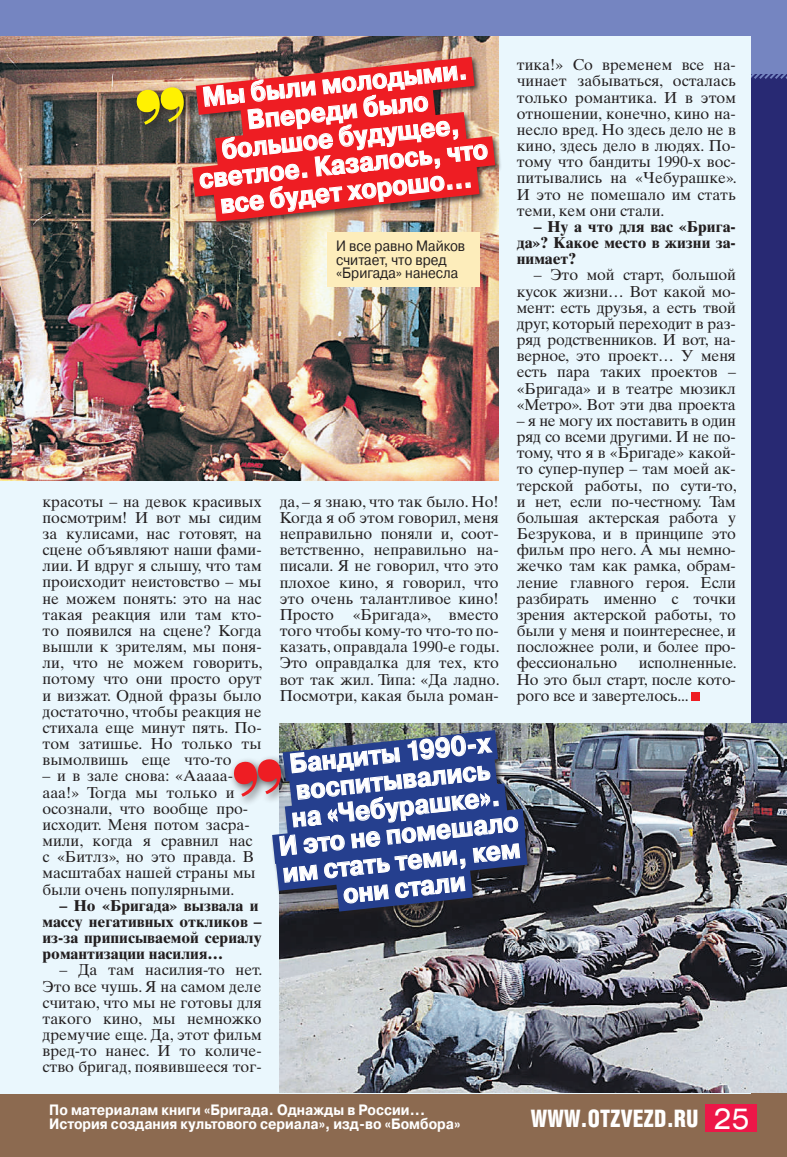
<style>
.page{position:relative;width:787px;height:1157px;background:#282973}
.page>*{position:absolute;margin:0;border:0;box-sizing:border-box;transform-origin:0 0}
.t1{font:700 27px/27px "Pragmatica";color:#fff;text-align:center;scale:.9 1}
.t2{font:900 24.15px "Helios Cond";color:#fff;scale:.92 1}
.t3{font:15.75px/16.2px "Times Ten LTCYR";color:#231f20;text-align:justify}
.t4{font:700 15.75px/16.2px "Times Ten LTCYR";color:#231f20}
.t5{font:700 15px/13.5px "Pragmatica";color:#fff;scale:.9 1}
.t6{font:15px/13.5px "Pragmatica";color:#231f20;scale:.9 1}
.s1{font-family:"Helios Ext";font-weight:400;font-size:28.65px}
</style>
<div class="page">
<div style="left:0;top:1071px;width:787px;height:86px;background:#8c6a50"></div>
<div style="left:0;top:0;width:787px;height:81px;background:#7585c1"></div>
<div style="left:705px;top:1104px;width:52px;height:28px;background:#ed1748"></div>
<div style="left:0;top:36px;width:750px;height:1057px;background:#eaf7fd"></div>
<div style="left:691px;top:692px;width:9px;height:8px;background:#ee1d23"></div>
<img style="left:280px;top:723px;width:507px;height:370px">
<img style="left:0;top:36px;width:499px;height:444px">
<div style="left:132px;top:83px;width:62px;height:52px;background:#231f20;opacity:.75"></div>
<img style="left:136px;top:39px;width:365px;height:213px">
<div style="left:327px;top:232px;width:152px;height:55px;background:#fdedbb"></div>
<div style="left:229px;top:754px;width:63px;height:53px;background:#231f20;opacity:.75"></div>
<img style="left:234px;top:723px;width:324px;height:206px">
<p class="t3" style="left:517px;top:57px;width:221px">тика!» Со временем все на&shy;чинает забываться, осталась только романтика. И в этом отношении, конечно, кино на&shy;несло вред. Но здесь дело не в кино, здесь дело в людях. По&shy;тому что бандиты 1990-х вос&shy;питывались на «Чебурашке».<br>И это не помешало им стать теми, кем они стали.</p>
<p class="t4" style="left:517px;top:218px;width:220px;text-align:justify;text-indent:17px">– Ну а что для вас «Брига&shy;да»? Какое место в жизни за&shy;нимает?</p>
<p class="t3" style="left:517px;top:267px;width:220px;text-indent:17px">– Это мой старт, большой кусок жизни… Вот какой мо&shy;мент: есть друзья, а есть твой друг, который переходит в раз&shy;ряд родственников. И вот, на&shy;верное, это проект… У меня есть пара таких проектов – «Бригада» и в театре мюзикл «Метро». Вот эти два проекта</p>
<p class="t3" style="left:517px;top:412px;width:221px">– я не могу их поставить в один ряд со всеми другими. И не по&shy;тому, что я в «Бригаде» какой&shy;то супер-пупер – там моей ак&shy;терской работы, по сути-то, и нет, если по-честному. Там большая актерская работа у Безрукова, и в принципе это фильм про него. А мы немно&shy;жечко там как рамка, обрам&shy;ление главного героя. Если разбирать именно с точки зрения актерской работы, то были у меня и поинтереснее, и посложнее роли, и более про&shy;фессионально</p>
<h1 class="t1" style="left:189px;top:85px;width:324px;rotate:-6deg">Мы были молодыми.<br>Впереди было большое будущее, светлое. Казалось, что все будет хорошо…</h1>
<p class="t6" style="left:336px;top:242px;width:145px">И все равно Майков считает, что вред «Бригада» нанесла</p>
<p class="t3" style="left:280px;top:493px;width:221px">да, – я знаю, что так было. Но!<br>Когда я об этом говорил, меня неправильно поняли и, соот&shy;ветственно, неправильно на&shy;писали. Я не говорил, что это плохое кино, я говорил, что это очень талантливое кино!<br>Просто «Бригада», вместо того чтобы кому-то что-то по&shy;казать, оправдала 1990-е годы.<br>Это оправдалка для тех, кто вот так жил. Типа: «Да ладно.<br>Посмотри, какая была роман-</p>
<p class="t3" style="left:43px;top:493px;width:221px">красоты – на девок красивых посмотрим! И вот мы сидим за кулисами, нас готовят, на сцене объявляют наши фами&shy;лии. И вдруг я слышу, что там происходит неистовство – мы не можем понять: это на нас такая реакция или там кто&shy;то появился на сцене? Когда вышли к зрителям, мы поня&shy;ли, что не можем говорить, потому что они просто орут и визжат. Одной фразы было достаточно, чтобы реакция не стихала еще минут пять. По&shy;том затишье. Но только ты вымолвишь еще что-то</p>
<p class="t3" style="left:43px;top:768px;width:215px;text-align:left">– и в зале снова: «Ааааа&shy;ааа!» Тогда мы только и осознали, что вообще про&shy;исходит. Меня потом засра&shy;мили, когда я сравнил нас с «Битлз», но это правда. В масштабах нашей страны мы были очень популярными.</p>
<p class="t4" style="left:43px;top:897px;width:221px;text-indent:17px">– Но «Бригада» вызвала и массу негативных откликов – из-за приписываемой сериалу романтизации насилия…</p>
<p class="t3" style="left:43px;top:961px;width:221px;text-indent:17px">– Да там насилия-то нет.<br>Это все чушь. Я на самом деле считаю, что мы не готовы для такого кино, мы немножко дремучие еще. Да, этот фильм вред-то нанес. И то количе&shy;ство бригад, появившееся тог-</p>
<p class="t3" style="left:517px;top:655px;width:221px;text-indent:122px">исполненные.<br>Но это был старт, после кото&shy;рого все и завертелось...</p>
<h1 class="t1" style="left:269px;top:752px;width:269px;rotate:-6deg">Бандиты 1990-х воспитывались<br>на «Чебурашке».<br>И это не помешало им стать теми, кем они стали</h1>
<p class="t5" style="left:49px;top:1103px;width:458px">По материалам книги «Бригада. Однажды в России...<br>История создания культового сериала», изд-во «Бомбора»</p>
<h2 class="t2" style="left:530px;top:1104px;width:239px">WWW.OTZVEZD.RU <span class="s1">25</span></h2>
</div>
